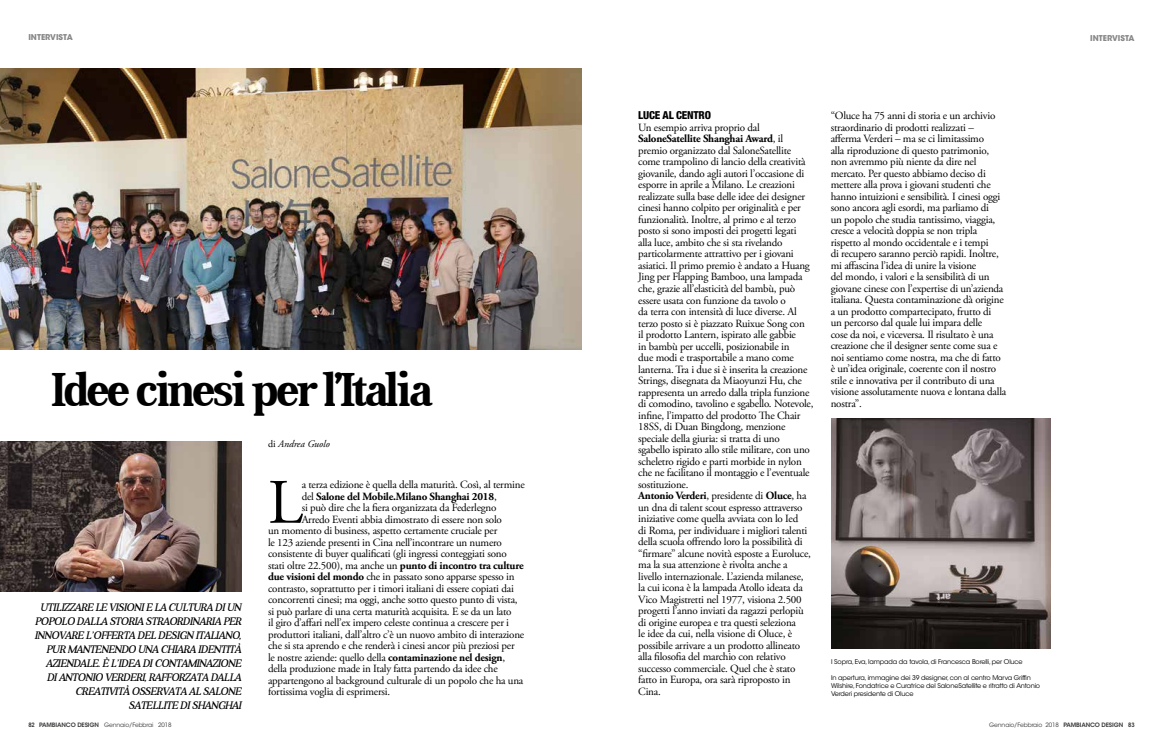
<style>
.page{position:relative;width:1163px;height:752px;background:#fff}
.page>*{position:absolute;margin:0;border:0;box-sizing:border-box;transform-origin:0 0}
.t1{font:63px "Adobe Garamond Pro";color:#000}
.t2{font:700 48px "Aver";letter-spacing:-.07em;color:#000}
.t3{font:11px/11.5px "Adobe Garamond Pro";letter-spacing:-.02em;color:#000}
.t4{font:italic 11px/14px "Aver";letter-spacing:-.04em;color:#000;text-align:right}
.t5{font:700 11px "Adobe Garamond Pro";letter-spacing:-.02em;color:#000}
.t6{font:800 condensed 11px "Helvetica Neue LT Std";letter-spacing:-.02em;color:#000}
.t7{font:italic 10px "Adobe Garamond Pro";color:#000}
.t8{font:700 8px "ITC Avant Garde Std";color:#878787}
.t9{font:6.5px/8px "ITC Avant Garde Std";letter-spacing:-.02em;color:#000}
.t10{font:6px "ITC Avant Garde Std";letter-spacing:-.02em;color:#3c3c3b}
.s1{font-style:normal}
.s2{font-weight:400}
.s3{font-weight:700}
.s4{font-weight:600}
</style>
<div class="page">
<img style="left:0;top:69px;width:581px;height:280px">
<img style="left:0;top:441px;width:241px;height:150px">
<img style="left:831px;top:418px;width:219px;height:230px">
<p class="t8" style="left:28px;top:32px;width:46px">INTERVISTA</p>
<p class="t8" style="left:1089px;top:33px;width:46px">INTERVISTA</p>
<h2 class="t2" style="left:51px;top:363px;width:383px">Idee cinesi per l’Italia</h2>
<p class="t4" style="left:34px;top:600px;width:208px">UTILIZZARE LE VISIONI E LA CULTURA DI UN POPOLO DALLA STORIA STRAORDINARIA PER INNOVARE L’OFFERTA DEL DESIGN ITALIANO, PUR MANTENENDO UNA CHIARA IDENTITÀ AZIENDALE. È L’IDEA DI CONTAMINAZIONE DI ANTONIO VERDERI, RAFFORZATA DALLA CREATIVITÀ OSSERVATA AL SALONE SATELLITE DI SHANGHAI</p>
<p class="t7" style="left:268px;top:438px;width:63px"><span class="s1">di</span> Andrea Guolo</p>
<h1 class="t1" style="left:268px;top:464px;width:36px">L</h1>
<p class="t3" style="left:301px;top:479px;width:224px">a terza edizione è quella della maturità. Così, al termine</p>
<p class="t5" style="left:301px;top:489px;width:196px"><span class="s2">del</span> Salone del Mobile.Milano Shanghai 2018<span class="s2">,</span></p>
<p class="t3" style="left:301px;top:502px;width:196px">si può dire che la fiera organizzata da Federlegno</p>
<p class="t3" style="left:301px;top:513px;width:202px">Arredo Eventi abbia dimostrato di essere non solo</p>
<p class="t3" style="left:268px;top:525px;width:231px">un momento di business, aspetto certamente cruciale per</p>
<p class="t3" style="left:268px;top:536px;width:235px">le 123 aziende presenti in Cina nell’incontrare un numero</p>
<p class="t3" style="left:268px;top:548px;width:240px">consistente di buyer qualificati (gli ingressi conteggiati sono</p>
<p class="t3" style="left:268px;top:559px;width:257px">stati oltre 22.500), ma anche un <span class="s3">punto di incontro tra culture</span></p>
<p class="t3" style="left:268px;top:571px;width:248px"><span class="s3">due visioni del mondo</span> che in passato sono apparse spesso in</p>
<p class="t3" style="left:268px;top:582px;width:247px">contrasto, soprattutto per i timori italiani di essere copiati dai</p>
<p class="t3" style="left:268px;top:594px;width:251px">concorrenti cinesi; ma oggi, anche sotto questo punto di vista,</p>
<p class="t3" style="left:268px;top:605px;width:245px">si può parlare di una certa maturità acquisita. E se da un lato</p>
<p class="t3" style="left:268px;top:617px;width:242px">il giro d’affari nell’ex impero celeste continua a crescere per i</p>
<p class="t3" style="left:268px;top:628px;width:258px">produttori italiani, dall’altro c’è un nuovo ambito di interazione</p>
<p class="t3" style="left:268px;top:640px;width:248px">che si sta aprendo e che renderà i cinesi ancor più preziosi per</p>
<p class="t3" style="left:268px;top:651px;width:238px">le nostre aziende: quello della <span class="s3">contaminazione nel design</span>,</p>
<p class="t3" style="left:268px;top:663px;width:231px">della produzione made in Italy fatta partendo da idee che</p>
<p class="t3" style="left:268px;top:674px;width:257px">appartengono al background culturale di un popolo che ha una</p>
<p class="t3" style="left:268px;top:686px;width:124px">fortissima voglia di esprimersi.</p>
<p class="t6" style="left:638px;top:109px;width:74px">LUCE AL CENTRO</p>
<p class="t3" style="left:638px;top:122px;width:177px">Un esempio arriva proprio dal <span class="s3">SaloneSatellite Shanghai Award</span>, il premio organizzato dal SaloneSatellite come trampolino di lancio della creatività giovanile, dando agli autori l’occasione di esporre in aprile a Milano. Le creazioni realizzate sulla base delle idee dei designer cinesi hanno colpito per originalità e per funzionalità. Inoltre, al primo e al terzo posto si sono imposti dei progetti legati<br>alla luce, ambito che si sta rivelando particolarmente attrattivo per i giovani asiatici. Il primo premio è andato a Huang Jing per Flapping Bamboo, una lampada che, grazie all’elasticità del bambù, può essere usata con funzione da tavolo o<br>da terra con intensità di luce diverse. Al terzo posto si è piazzato Ruixue Song con<br>il prodotto Lantern, ispirato alle gabbie<br>in bambù per uccelli, posizionabile in<br>due modi e trasportabile a mano come lanterna. Tra i due si è inserita la creazione Strings, disegnata da Miaoyunzi Hu, che rappresenta un arredo dalla tripla funzione di comodino, tavolino e sgabello. Notevole, infine, l’impatto del prodotto The Chair 18SS, di Duan Bingdong, menzione speciale della giuria: si tratta di uno sgabello ispirato allo stile militare, con uno scheletro rigido e parti morbide in nylon che ne facilitano il montaggio e l’eventuale sostituzione.<br><span class="s3">Antonio Verderi</span>, presidente di <span class="s3">Oluce</span>, ha un dna di talent scout espresso attraverso iniziative come quella avviata con lo Ied<br>di Roma, per individuare i migliori talenti della scuola offrendo loro la possibilità di “firmare” alcune novità esposte a Euroluce, ma la sua attenzione è rivolta anche a livello internazionale. L’azienda milanese,<br>la cui icona è la lampada Atollo ideata da Vico Magistretti nel 1977, visiona 2.500 progetti l’anno inviati da ragazzi perlopiù di origine europea e tra questi seleziona<br>le idee da cui, nella visione di Oluce, è possibile arrivare a un prodotto allineato alla filosofia del marchio con relativo successo commerciale. Quel che è stato fatto in Europa, ora sarà riproposto in Cina.</p>
<p class="t3" style="left:830px;top:110px;width:177px">“Oluce ha 75 anni di storia e un archivio straordinario di prodotti realizzati – afferma Verderi – ma se ci limitassimo<br>alla riproduzione di questo patrimonio, non avremmo più niente da dire nel mercato. Per questo abbiamo deciso di mettere alla prova i giovani studenti che hanno intuizioni e sensibilità. I cinesi oggi sono ancora agli esordi, ma parliamo di<br>un popolo che studia tantissimo, viaggia, cresce a velocità doppia se non tripla rispetto al mondo occidentale e i tempi<br>di recupero saranno perciò rapidi. Inoltre, mi affascina l’idea di unire la visione<br>del mondo, i valori e la sensibilità di un giovane cinese con l’expertise di un’azienda italiana. Questa contaminazione dà origine a un prodotto compartecipato, frutto di<br>un percorso dal quale lui impara delle<br>cose da noi, e viceversa. Il risultato è una creazione che il designer sente come sua e noi sentiamo come nostra, ma che di fatto è un’idea originale, coerente con il nostro stile e innovativa per il contributo di una visione assolutamente nuova e lontana dalla nostra”.</p>
<p class="t9" style="left:831px;top:657px;width:193px">I Sopra, Eva, lampada da tavola, di Francesca Borelli, per Oluce</p>
<p class="t9" style="left:831px;top:673px;width:210px">In apertura, immagine dei 39 designer, con al centro Marva Griffin<br>Wilshire, Fondatrice e Curatrice del SaloneSatellite e ritratto di Antonio<br>Verderi presidente di Oluce</p>
<p class="t10" style="left:28px;top:721px;width:145px"><span class="s4">82 PAMBIANCO DESIGN</span> Gennaio/Febbrai 2018</p>
<p class="t10" style="left:989px;top:721px;width:147px">Gennaio/Febbraio 2018 <span class="s4">PAMBIANCO DESIGN 83</span></p>
</div>
